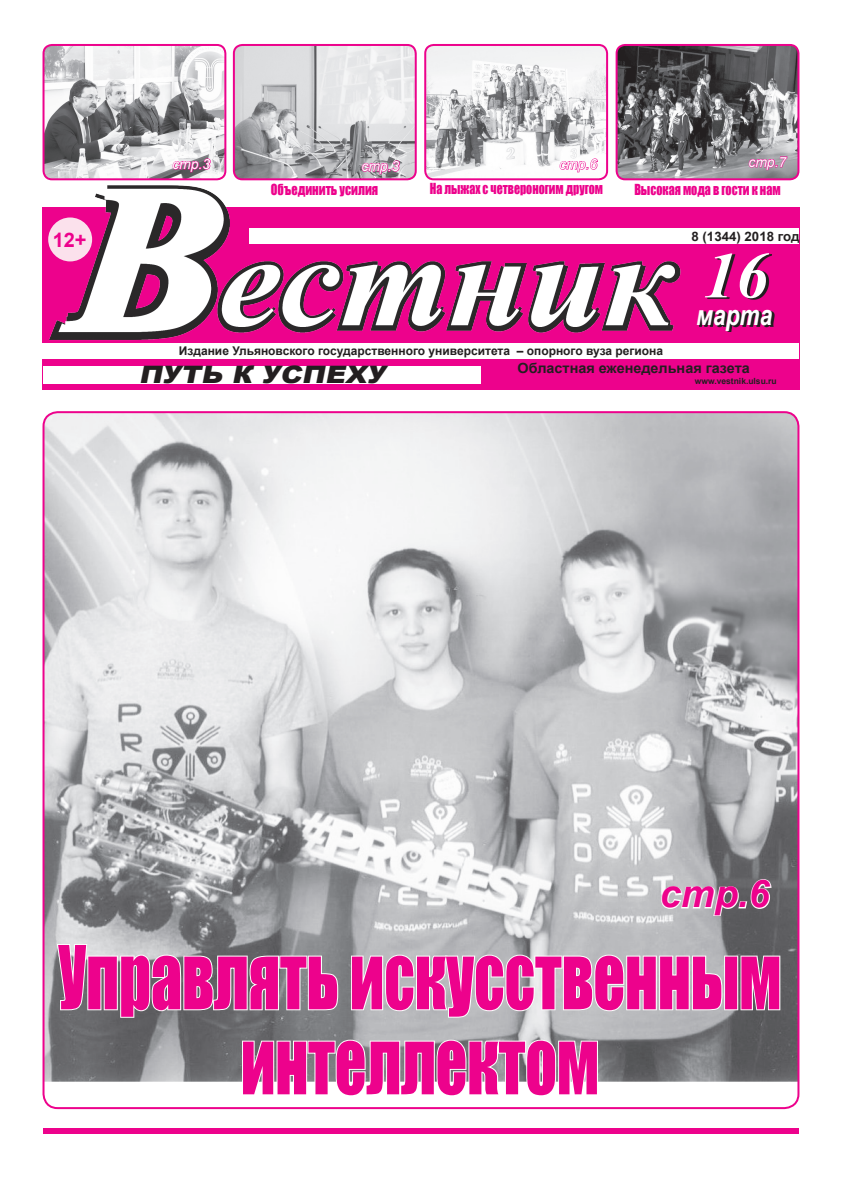
<style>
.page{position:relative;width:842px;height:1191px;background:#fff}
.page>*{position:absolute;margin:0;border:0;box-sizing:border-box;transform-origin:0 0}
.дата_в_афише{font:81.3px/85px "Impact";color:#ed028c;text-align:center;scale:.76 1}
.первая_полоса_дата{font:italic 700 65px "Times New Roman";color:#fff}
.дата_в_афише-2{font:italic 700 38px "Arial";color:#ed028c}
.первая_полоса_месяц{font:italic 700 27.8px "Arial";color:#fff;scale:.82 1}
._1_полоса__Крупный_з{font:italic 900 24px "Arial";color:#231f20;scale:1.16 1}
._12{font:700 20px "Arial";color:#ed028c}
._1_полоса__мелкий_за{font:700 14px "Arial";color:#231f20}
.первая_полоса_анонсы{font:14px "Impact";color:#ed028c;scale:.85 1}
.первая_полоса_анонсы-2{font:14px "Impact";color:#ed028c;scale:.86 1}
.певая_полоса_страниц{font:italic 14px "Arial";letter-spacing:-.005em;color:#fff}
.первая_полоса_анонсы-3{font:14px "Impact";color:#ed028c;scale:.88 1}
._1_полоса__мелкий_за-2{font:700 13px "Arial";color:#231f20}
._1_полоса__мелкий_за-3{font:700 12px "Arial";color:#231f20}
.вестник_сайт_номера{font:700 8.5px "Arial";color:#231f20}
</style>
<div class="page">
<div style="left:42px;top:207px;width:758px;height:183px;background:#ed028c"></div>
<div style="left:43px;top:1128px;width:756px;height:5px;background:#ed028c"></div>
<img style="left:44px;top:412px;width:754px;height:669px">
<div style="left:43px;top:366px;width:438px;height:17px;background:#fff"></div>
<div style="left:43px;top:343px;width:756px;height:16px;background:#fff"></div>
<svg style="left:707px;top:254px;width:65px;height:46px"></svg>
<svg style="left:699px;top:311px;width:75px;height:21px"></svg>
<div style="left:249px;top:228px;width:550px;height:16px;background:#fff"></div>
<img style="left:44px;top:45px;width:181px;height:134px">
<div style="left:43px;top:44px;width:183px;height:136px;border:2px solid #ed028c;border-radius:9px"></div>
<img style="left:425px;top:45px;width:182px;height:134px">
<div style="left:424px;top:44px;width:184px;height:136px;border:2px solid #ed028c;border-radius:9px"></div>
<img style="left:234px;top:45px;width:182px;height:134px">
<div style="left:233px;top:44px;width:184px;height:136px;border:2px solid #ed028c;border-radius:9px"></div>
<img style="left:617px;top:45px;width:181px;height:134px">
<div style="left:616px;top:44px;width:183px;height:136px;border:2px solid #ed028c;border-radius:9px"></div>
<svg style="left:559px;top:158px;width:39px;height:15px"></svg>
<svg style="left:361px;top:160px;width:40px;height:15px"></svg>
<svg style="left:172px;top:158px;width:40px;height:15px"></svg>
<svg style="left:748px;top:156px;width:40px;height:15px"></svg>
<img style="left:48px;top:185px;width:633px;height:155px">
<svg style="left:56px;top:942px;width:283px;height:76px;background:#919194"></svg>
<svg style="left:350px;top:944px;width:431px;height:74px;background:#bdbec0"></svg>
<svg style="left:241px;top:1029px;width:358px;height:53px;background:#a0a1a3"></svg>
<svg style="left:660px;top:878px;width:113px;height:39px"></svg>
<p class="певая_полоса_страниц" style="left:172px;top:155px;width:39px">стр.3</p>
<p class="певая_полоса_страниц" style="left:361px;top:157px;width:39px">стр.3</p>
<p class="певая_полоса_страниц" style="left:559px;top:155px;width:39px">стр.6</p>
<p class="певая_полоса_страниц" style="left:748px;top:153px;width:39px">стр.7</p>
<p class="_12" style="left:53px;top:226px;width:35px">12+</p>
<p class="первая_полоса_анонсы-3" style="left:271px;top:179px;width:123px">Объединить усилия</p>
<p class="первая_полоса_анонсы" style="left:430px;top:177px;width:205px">На лыжах с четвероногим другом</p>
<p class="первая_полоса_анонсы-2" style="left:634px;top:179px;width:172px">Высокая мода в гости к нам</p>
<p class="_1_полоса__мелкий_за-2" style="left:691px;top:227px;width:109px">8 (1344) 2018 год</p>
<p class="_1_полоса__мелкий_за-3" style="left:179px;top:342px;width:486px">Издание Ульяновского государственного университета – опорного вуза региона</p>
<p class="первая_полоса_дата" style="left:703px;top:230px;width:66px">16</p>
<p class="первая_полоса_месяц" style="left:696px;top:297px;width:94px">марта</p>
<p class="_1_полоса__Крупный_з" style="left:139px;top:357px;width:220px">ПУТЬ К УСПЕХУ</p>
<p class="_1_полоса__мелкий_за" style="left:518px;top:358px;width:234px">Областная еженедельная газета</p>
<p class="вестник_сайт_номера" style="left:695px;top:375px;width:83px">www.vestnik.ulsu.ru</p>
<p class="дата_в_афише-2" style="left:660px;top:868px;width:111px">стр.6</p>
<p class="дата_в_афише" style="left:58px;top:932px;width:953px">Управлять искусственным интеллектом</p>
</div>
